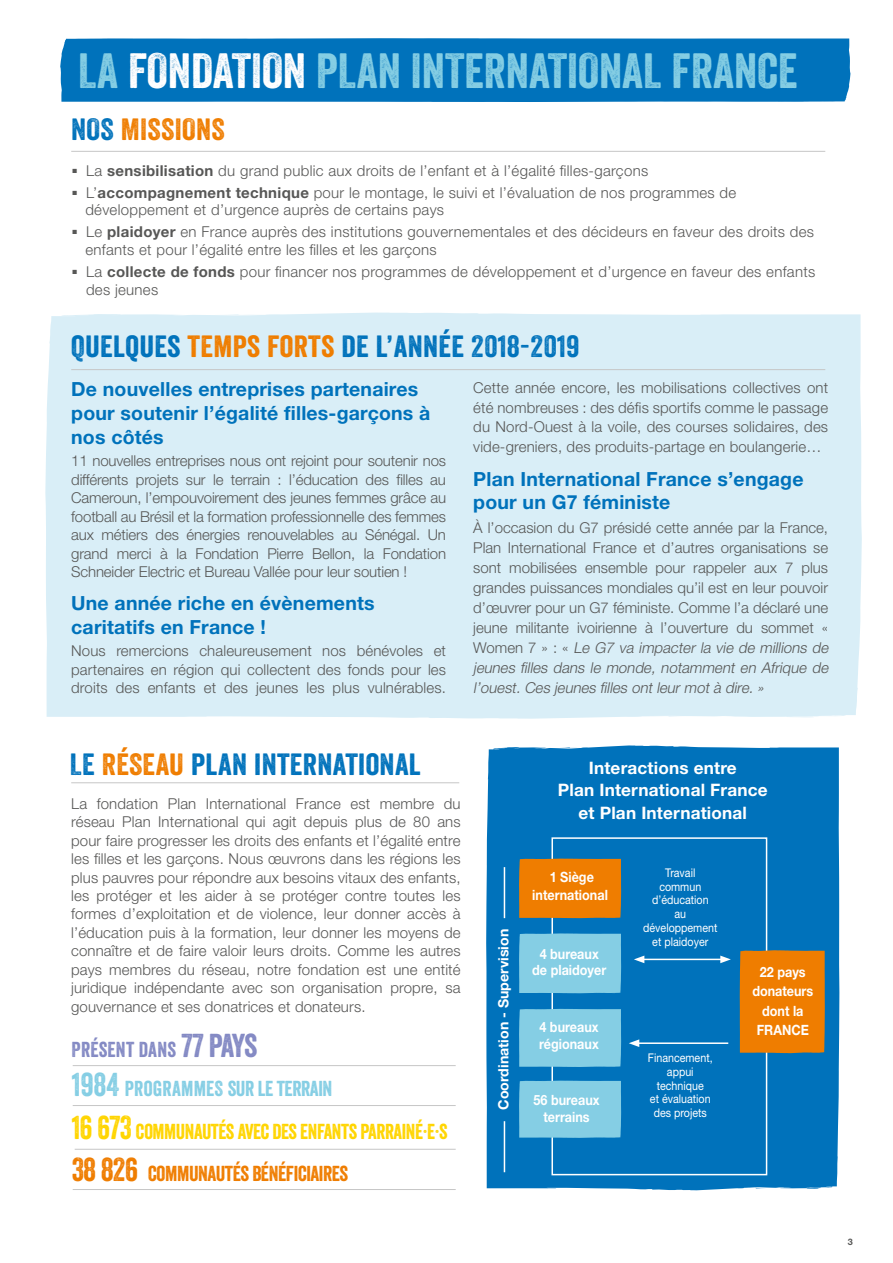
<style>
.page{position:relative;width:893px;height:1263px;background:#fff}
.page>*{position:absolute;margin:0;border:0;box-sizing:border-box;transform-origin:0 0}
.t1{font:48px "Veneer";color:#85cee4}
.t2{font:29.85px "Veneer";letter-spacing:.01em;color:#0072bb;scale:1.08 1}
.t3{font:29.85px "Veneer";letter-spacing:.01em;color:#ef7d00;scale:1.08 1}
.t4{font:21px/42.2px "Veneer";letter-spacing:-.02em;color:#ffd500}
.t5{font:21px "Veneer";letter-spacing:-.01em;color:#85cee4}
.t6{font:21px "Veneer";letter-spacing:.01em;color:#848ac4}
.t7{font:700 19.5px/24px "Helvetica Neue LT Std";letter-spacing:.01em;color:#0072bb}
.t8{font:700 17.1px/22.4px "Helvetica Neue LT Std";letter-spacing:.01em;color:#fff;text-align:center}
.t9{font:300 15px/18.5px "Helvetica Neue LT Std";letter-spacing:.01em;color:#575756}
.t10{font:700 14.1px/16.5px "Helvetica Neue LT Std";color:#fff;text-align:center;scale:.89 1}
.t11{font:700 14.1px "Helvetica Neue LT Std";color:#fff}
.t12{font:12px/14px "Helvetica Neue";color:#fff;text-align:center;scale:.89 1}
.t13{font:700 9px "Helvetica Neue LT Std";color:#575756}
.s1{color:#fff}
.s2{color:#0072bb}
.s3{font-weight:700}
.s4{color:#ef7d00}
.s5{font-style:italic}
.s6{font-size:32.1px}
.s7{font-size:32.1px;color:#ef7d00}
</style>
<div class="page">
<div style="left:45px;top:312px;width:817px;height:407px;background:#d9eef7"></div>
<div style="left:60px;top:38px;width:790px;height:64px;background:#0072bb"></div>
<hr style="left:71px;top:151px;width:754px;height:1px;background:#c6c6c6">
<hr style="left:71px;top:369px;width:754px;height:1px;background:#c6c6c6">
<hr style="left:71px;top:782px;width:388px;height:1px;background:#c6c6c6">
<hr style="left:73px;top:1065px;width:383px;height:1px;background:#c6c6c6">
<hr style="left:73px;top:1105px;width:383px;height:1px;background:#c6c6c6">
<hr style="left:73px;top:1189px;width:383px;height:1px;background:#c6c6c6">
<hr style="left:75px;top:1149px;width:381px;height:1px;background:#c6c6c6">
<div style="left:486px;top:745px;width:353px;height:445px;background:#0072bb"></div>
<div style="left:551px;top:837px;width:216px;height:338px;border:2px solid #fff"></div>
<div style="left:519px;top:933px;width:102px;height:60px;background:#85cee4"></div>
<div style="left:519px;top:1009px;width:102px;height:58px;background:#85cee4"></div>
<div style="left:519px;top:1080px;width:102px;height:58px;background:#85cee4"></div>
<div style="left:519px;top:859px;width:102px;height:59px;background:#ef7d00"></div>
<div style="left:740px;top:950px;width:85px;height:103px;background:#ef7d00"></div>
<hr style="left:642px;top:959px;width:81px;height:1px;background:#fff">
<svg style="left:634px;top:955px;width:10px;height:8px"></svg>
<svg style="left:720px;top:955px;width:11px;height:8px"></svg>
<hr style="left:637px;top:1042px;width:91px;height:2px;background:#fff">
<svg style="left:629px;top:1039px;width:10px;height:8px"></svg>
<hr style="left:504px;top:867px;width:1px;height:51px;background:#fff">
<hr style="left:504px;top:1121px;width:1px;height:51px;background:#fff">
<h1 class="t1" style="left:78px;top:41px;width:721px">LA <span class="s1">FONDATION</span> PLAN INTERNATIONAL FRANCE</h1>
<h2 class="t3" style="left:71px;top:111px;width:144px"><span class="s2">NOS</span> MISSIONS</h2>
<p class="t9" style="left:73px;top:161px;width:577px">■ La <span class="s3">sensibilisation</span> du grand public aux droits de l’enfant et à l’égalité filles-garçons</p>
<p class="t9" style="left:85px;top:183px;width:652px;line-height:17.7px;text-indent:-13px">■ L’<span class="s3">accompagnement technique</span> pour le montage, le suivi et l’évaluation de nos programmes de développement et d’urgence auprès de certains pays</p>
<p class="t9" style="left:85px;top:223px;width:730px;line-height:17.7px;text-indent:-13px">■ Le <span class="s3">plaidoyer</span> en France auprès des institutions gouvernementales et des décideurs en faveur des droits des enfants et pour l’égalité entre les filles et les garçons</p>
<p class="t9" style="left:86px;top:263px;width:731px;line-height:17.7px;text-indent:-13px">■ La <span class="s3">collecte de fonds</span> pour financer nos programmes de développement et d’urgence en faveur des enfants des jeunes</p>
<h2 class="t2" style="left:71px;top:328px;width:472px">QUELQUES <span class="s4">TEMPS FORTS</span> DE L’ANNÉE 2018-2019</h2>
<h3 class="t7" style="left:71px;top:376px;width:361px">De nouvelles entreprises partenaires pour soutenir l’égalité filles-garçons à nos côtés</h3>
<p class="t9" style="left:71px;top:452px;width:376px;text-align:justify">11 nouvelles entreprises nous ont rejoint pour soutenir nos différents projets sur le terrain : l’éducation des filles au Cameroun, l’empouvoirement des jeunes femmes grâce au football au Brésil et la formation professionnelle des femmes aux métiers des énergies renouvelables au Sénégal. Un grand merci à la Fondation Pierre Bellon, la Fondation Schneider Electric et Bureau Vallée pour leur soutien !</p>
<h3 class="t7" style="left:71px;top:590px;width:305px">Une année riche en évènements caritatifs en France !</h3>
<p class="t9" style="left:71px;top:641px;width:376px;text-align:justify">Nous remercions chaleureusement nos bénévoles et partenaires en région qui collectent des fonds pour les droits des enfants et des jeunes les plus vulnérables.</p>
<p class="t9" style="left:473px;top:377px;width:356px;line-height:20px;text-align:justify">Cette année encore, les mobilisations collectives ont été nombreuses : des défis sportifs comme le passage du Nord-Ouest à la voile, des courses solidaires, des vide-greniers, des produits-partage en boulangerie…</p>
<h3 class="t7" style="left:473px;top:468px;width:332px;line-height:22.5px">Plan International France s’engage pour un G7 féministe</h3>
<p class="t9" style="left:473px;top:517px;width:360px;line-height:20px">À l’occasion du G7 présidé cette année par la France, Plan International France et d’autres organisations se sont mobilisées ensemble pour rappeler aux 7 plus grandes puissances mondiales qu’il est en leur pouvoir d’œuvrer pour un G7 féministe. Comme l’a déclaré une jeune militante ivoirienne à l’ouverture du sommet « W o m e n 7 » : « <span class="s5">Le G7 va impacter la vie de millions de jeunes filles dans le monde, notamment en Afrique de l’ouest. Ces jeunes filles ont leur mot à dire. »</span></p>
<h2 class="t2" style="left:70px;top:746px;width:326px">LE <span class="s4">RÉSEAU</span> PLAN INTERNATIONAL</h2>
<p class="t9" style="left:71px;top:794px;width:391px;text-align:justify">La fondation Plan International France est membre du réseau Plan International qui agit depuis plus de 80 ans pour faire progresser les droits des enfants et l’égalité entre les filles et les garçons. Nous œuvrons dans les régions les plus pauvres pour répondre aux besoins vitaux des enfants, les protéger et les aider à se protéger contre toutes les formes d’exploitation et de violence, leur donner accès à l’éducation puis à la formation, leur donner les moyens de connaître et de faire valoir leurs droits. Comme les autres pays membres du réseau, notre fondation est une entité juridique indépendante avec son organisation propre, sa gouvernance et ses donatrices et donateurs.</p>
<h3 class="t6" style="left:72px;top:1037px;width:187px">PRÉSENT DANS <span class="s6">77 PAYS</span></h3>
<h3 class="t5" style="left:72px;top:1076px;width:262px"><span class="s6">1984</span> PROGRAMMES SUR LE TERRAIN</h3>
<h3 class="t4" style="left:72px;top:1110px;width:377px"><span class="s6">16 673</span> COMMUNAUTÉS AVEC DES ENFANTS PARRAINÉ·E·S<br><span class="s7">38 826</span> <span class="s4">COMMUNAUTÉS BÉNÉFICIAIRES</span></h3>
<p class="t11" style="left:495px;top:1110px;width:182px;rotate:-90deg">Coordination - Supervision</p>
<p class="t8" style="left:558px;top:756px;width:211px">Interactions entre<br>Plan International France et Plan International</p>
<p class="t10" style="left:532px;top:868px;width:87px;line-height:18px">1 Siège international</p>
<p class="t10" style="left:532px;top:945px;width:85px">4 bureaux de plaidoyer</p>
<p class="t10" style="left:539px;top:1019px;width:68px;text-align:left">4 bureaux régionaux</p>
<p class="t10" style="left:533px;top:1091px;width:76px">56 bureaux terrains</p>
<p class="t12" style="left:643px;top:865px;width:85px">Travail commun d’éducation<br>au développement et plaidoyer</p>
<p class="t12" style="left:648px;top:1050px;width:74px">Financement, appui technique<br>et évaluation des projets</p>
<p class="t10" style="left:752px;top:962px;width:70px;line-height:19.5px">22 pays donateurs dont la<br>FRANCE</p>
<p class="t13" style="left:848px;top:1236px;width:7px">3</p>
</div>
